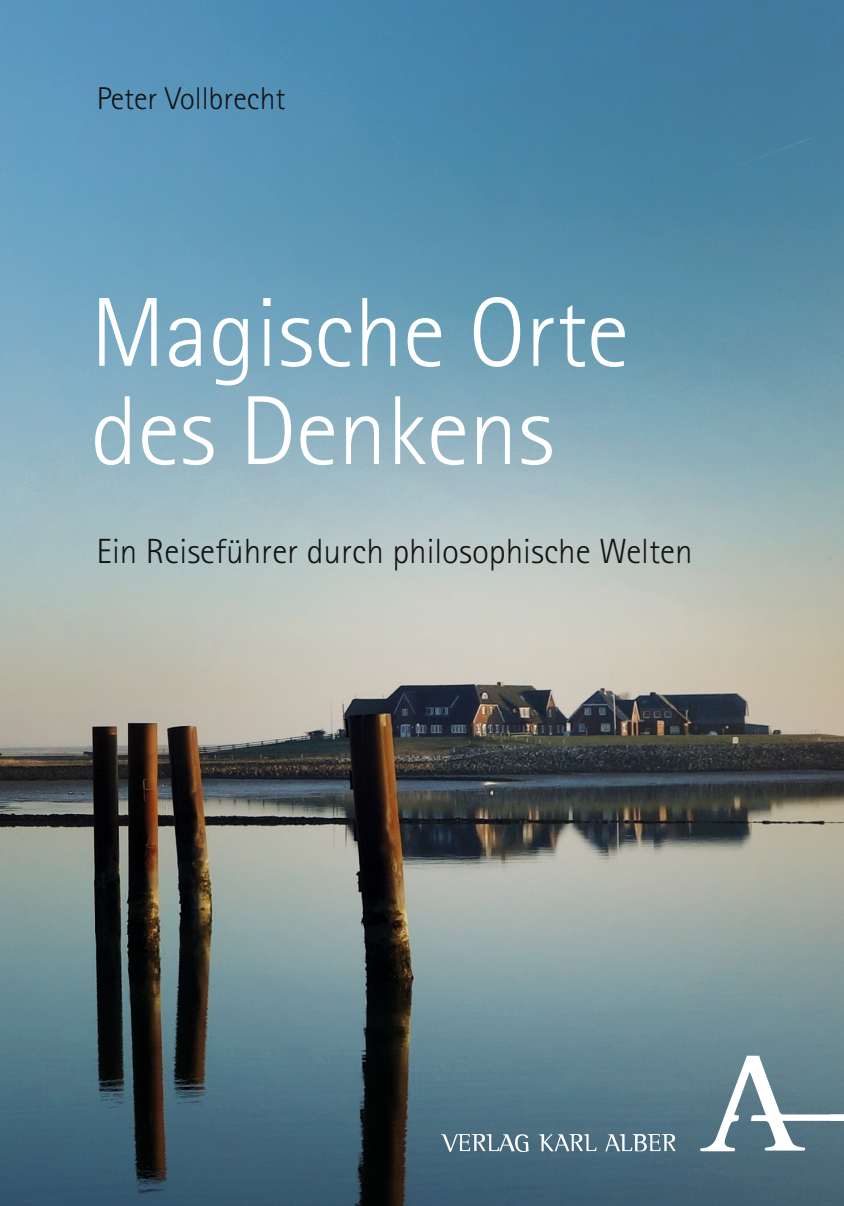
<style>
.page{position:relative;width:844px;height:1206px;background:#fff}
.page>*{position:absolute;margin:0;border:0;box-sizing:border-box;transform-origin:0 0}
.t1{font:300 98.17px/98.2px "Rotis Sans Serif Pro";color:#fff}
.t2{font:300 35px "Rotis Sans Serif Pro";color:#131413}
.t3{font:300 31.5px "Rotis Sans Serif Pro";color:#131413}
</style>
<div class="page">
<img style="left:0;top:0;width:843px;height:1205px">
<img style="left:441px;top:1055px;width:389px;height:96px">
<img style="left:830px;top:1055px;width:13px;height:96px">
<p class="t3" style="left:97px;top:80px;width:190px">Peter Vollbrecht</p>
<h1 class="t1" style="left:91px;top:285px;width:539px">Magische Orte des Denkens</h1>
<p class="t2" style="left:96px;top:531px;width:597px">Ein Reiseführer durch philosophische Welten</p>
</div>
